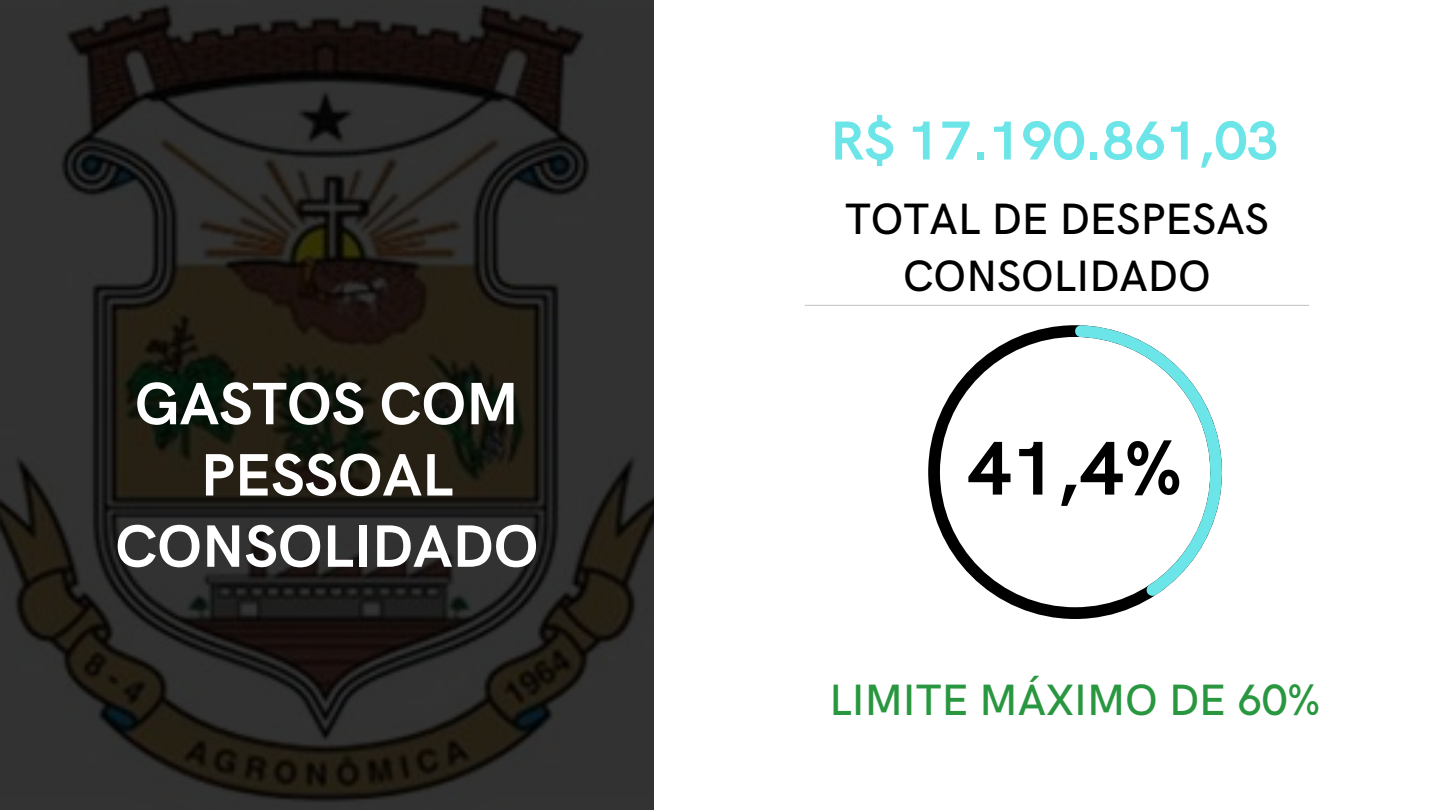
<style>
.page{position:relative;width:1440px;height:810px;background:#fff}
.page>*{position:absolute;margin:0;border:0;box-sizing:border-box;transform-origin:0 0}
.t1{font:700 76.4px "HK Grotesk";color:#000}
.t2{font:700 60px/71.2px "HK Grotesk";color:#fff;text-align:center}
.t3{font:700 55px "HK Grotesk";color:#6ce5e8}
.t4{font:500 44px/57px "HK Grotesk";color:#000;text-align:center}
.t5{font:500 44px "HK Grotesk";color:#299740}
</style>
<div class="page">
<img style="left:0;top:0;width:654px;height:810px">
<hr style="left:805px;top:305px;width:504px;height:1px;background:#bdc2c5">
<svg style="left:928px;top:325px;width:226px;height:294px"></svg>
<svg style="left:1075px;top:325px;width:147px;height:271px"></svg>
<p class="t2" style="left:115px;top:371px;width:425px">GASTOS COM<br>PESSOAL<br>CONSOLIDADO</p>
<h1 class="t3" style="left:830px;top:110px;width:450px">R$ 17.190.861,03</h1>
<h1 class="t4" style="left:845px;top:193px;width:425px">TOTAL DE DESPESAS<br>CONSOLIDADO</h1>
<p class="t1" style="left:968px;top:426px;width:215px">41,4%</p>
<p class="t5" style="left:829px;top:676px;width:493px">LIMITE MÁXIMO DE 60%</p>
</div>
